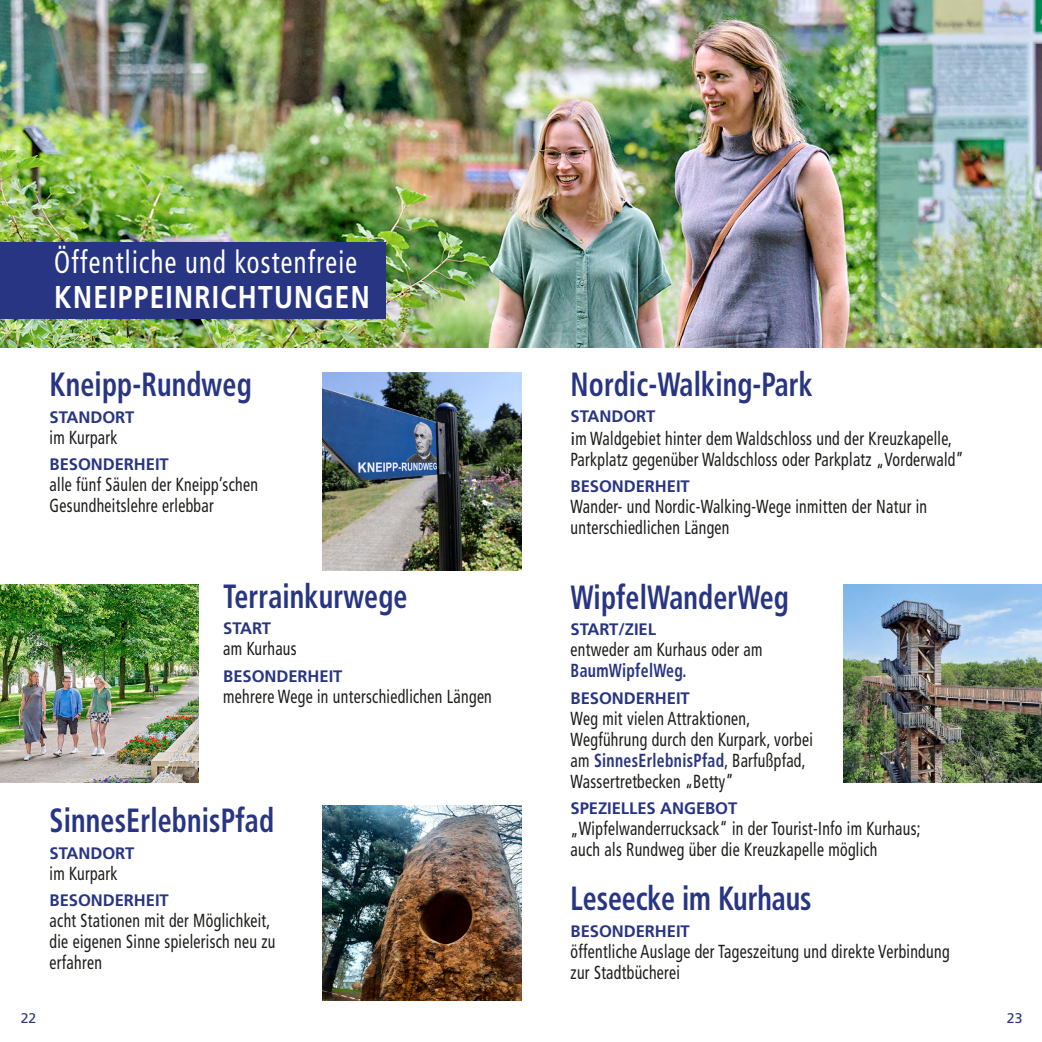
<style>
.page{position:relative;width:1042px;height:1042px;background:#fff}
.page>*{position:absolute;margin:0;border:0;box-sizing:border-box;transform-origin:0 0}
.t1{font:700 condensed 33.6px "Frutiger LT Std";letter-spacing:.005em;color:#283583;scale:.83 1}
.t2{font:condensed 31.5px "Frutiger LT Std";letter-spacing:.05em;color:#fff;scale:.83 1}
.t3{font:700 31.5px "Frutiger LT Std";letter-spacing:.05em;color:#fff;scale:.83 1}
.t4{font:condensed 18.9px/21px "Frutiger LT Std";letter-spacing:.02em;color:#1d1d1b;scale:.83 1}
.t5{font:700 condensed 18.9px "Frutiger LT Std";letter-spacing:.02em;color:#283583;scale:.83 1}
.t6{font:700 16.62px "Frutiger LT Std";letter-spacing:-.005em;color:#283583}
.t7{font:14px "Frutiger LT Std";color:#283583}
.s1{font-stretch:normal;font-size:17.5px}
.s2{font-weight:700;color:#283583}
</style>
<div class="page">
<img style="left:322px;top:805px;width:199px;height:195px">
<img style="left:0;top:0;width:1042px;height:347px">
<img style="left:0;top:584px;width:198px;height:199px">
<div style="left:0;top:242px;width:385px;height:77px;background:#283583"></div>
<img style="left:322px;top:372px;width:199px;height:198px">
<img style="left:843px;top:584px;width:199px;height:199px">
<h2 class="t2" style="left:54px;top:243px;width:366px">Öffentliche und kostenfreie</h2>
<h2 class="t3" style="left:54px;top:279px;width:381px">KNEIPPEINRICHTUNGEN</h2>
<h1 class="t1" style="left:50px;top:365px;width:245px">Kneipp-Rundweg</h1>
<p class="t6" style="left:50px;top:407px;width:86px">STANDORT</p>
<p class="t4" style="left:50px;top:427px;width:83px">im Kurpark</p>
<p class="t6" style="left:50px;top:454px;width:121px">BESONDERHEIT</p>
<p class="t4" style="left:50px;top:474px;width:253px">alle fünf Säulen der Kneipp’schen<br>Gesundheitslehre erlebbar</p>
<h1 class="t1" style="left:223px;top:576px;width:224px">Terrainkurwege</h1>
<p class="t6" style="left:223px;top:619px;width:49px">START</p>
<p class="t4" style="left:223px;top:638px;width:90px">am Kurhaus</p>
<p class="t6" style="left:223px;top:666px;width:121px">BESONDERHEIT</p>
<p class="t4" style="left:223px;top:686px;width:325px">mehrere Wege in unterschiedlichen Längen</p>
<h1 class="t1" style="left:50px;top:800px;width:272px">SinnesErlebnisPfad</h1>
<p class="t6" style="left:50px;top:843px;width:86px">STANDORT</p>
<p class="t4" style="left:50px;top:862px;width:83px">im Kurpark</p>
<p class="t6" style="left:50px;top:890px;width:121px">BESONDERHEIT</p>
<p class="t4" style="left:50px;top:910px;width:274px">acht Stationen mit der Möglichkeit, die eigenen Sinne spielerisch neu zu erfahren</p>
<h1 class="t1" style="left:570px;top:364px;width:293px">Nordic-Walking-Park</h1>
<p class="t6" style="left:570px;top:406px;width:86px">STANDORT</p>
<p class="t4" style="left:570px;top:428px;width:461px"><span class="s1">i</span>m Waldgebiet hinter dem Waldschloss und der Kreuzkapelle,<br>Parkplatz gegenüber Waldschloss oder Parkplatz</p>
<p class="t4" style="left:884px;top:449px;width:97px">Vorderwald”</p>
<p class="t4" style="left:876px;top:461px;width:11px">“</p>
<p class="t6" style="left:570px;top:476px;width:121px">BESONDERHEIT</p>
<p class="t4" style="left:570px;top:496px;width:431px">Wander- und Nordic-Walking-Wege inmitten der Natur in unterschiedlichen Längen</p>
<h1 class="t1" style="left:570px;top:577px;width:264px">WipfelWanderWeg</h1>
<p class="t6" style="left:570px;top:620px;width:87px">START/ZIEL</p>
<p class="t4" style="left:570px;top:639px;width:233px">entweder am Kurhaus oder am</p>
<p class="t5" style="left:570px;top:660px;width:141px">BaumWipfelWeg.</p>
<p class="t6" style="left:570px;top:688px;width:121px">BESONDERHEIT</p>
<p class="t4" style="left:570px;top:708px;width:293px">Weg mit vielen Attraktionen,<br>Wegführung durch den Kurpark, vorbei am <span class="s2">SinnesErlebnisPfad</span>, Barfußpfad,<br>Wassertretbecken</p>
<p class="t4" style="left:685px;top:781px;width:11px">“</p>
<p class="t4" style="left:693px;top:771px;width:50px">Betty”</p>
<p class="t6" style="left:570px;top:798px;width:168px">SPEZIELLES ANGEBOT</p>
<p class="t4" style="left:570px;top:818px;width:423px">„Wipfelwanderrucksack“ in der Tourist-Info im Kurhaus; auch als Rundweg über die Kreuzkapelle möglich</p>
<h1 class="t1" style="left:570px;top:878px;width:292px">Leseecke im Kurhaus</h1>
<p class="t6" style="left:570px;top:921px;width:121px">BESONDERHEIT</p>
<p class="t4" style="left:570px;top:940px;width:458px">öffentliche Auslage der Tageszeitung und direkte Verbindung zur Stadtbücherei</p>
<p class="t7" style="left:21px;top:1009px;width:17px">22</p>
<p class="t7" style="left:1007px;top:1009px;width:17px">23</p>
</div>
